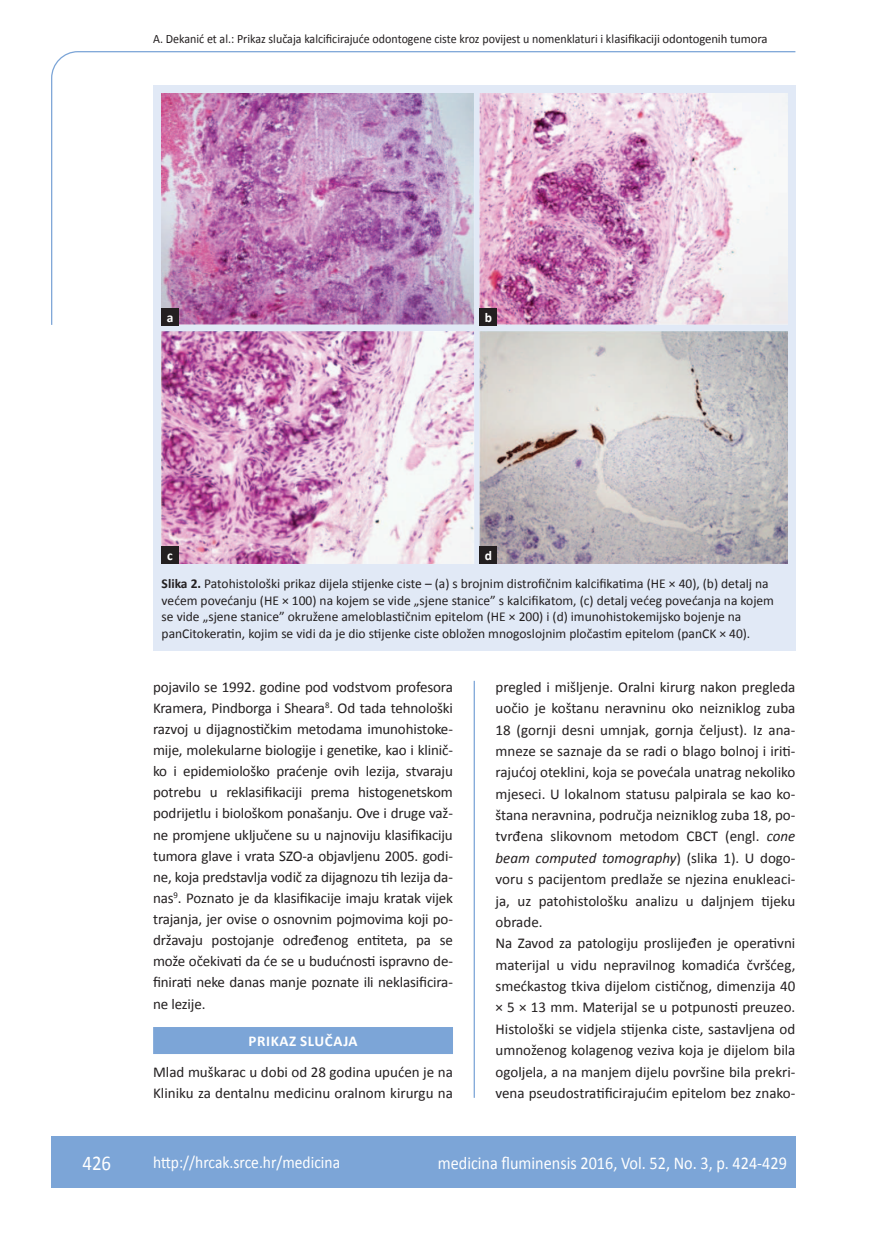
<style>
.page{position:relative;width:872px;height:1234px;background:#fff}
.page>*{position:absolute;margin:0;border:0;box-sizing:border-box;transform-origin:0 0}
.t1{font:21px "Calibri";color:#fff;scale:.9 1}
.t2{font:18px "Calibri";color:#fff;scale:.9 1}
.t3{font:17.25px "Calibri";color:#fff;scale:.9 1}
.t4{font:15px/21.3px "Calibri";color:#231f20}
.t5{font:700 15px "Calibri";letter-spacing:.04em;color:#fff}
.t6{font:13.5px/16.5px "Calibri";color:#231f20}
.t7{font:700 13.5px "Calibri";color:#fff}
.t8{font:12.75px "Calibri";color:#231f20;scale:.94 1}
.s1{font-weight:700}
.s2{font-style:italic}
</style>
<div class="page">
<svg style="left:51px;top:51px;width:745px;height:275px"></svg>
<hr style="left:473px;top:680px;width:2px;height:417px;background:#7ca5d7">
<div style="left:51px;top:1135px;width:744px;height:51px;background:#7ca5d7"></div>
<div style="left:153px;top:85px;width:642px;height:566px;background:#e1e9f6"></div>
<img style="left:162px;top:94px;width:625px;height:469px">
<div style="left:153px;top:1026px;width:300px;height:27px;background:#7ca5d7"></div>
<div style="left:162px;top:308px;width:17px;height:17px;background:#231f20"></div>
<div style="left:480px;top:308px;width:17px;height:17px;background:#231f20"></div>
<div style="left:162px;top:546px;width:17px;height:17px;background:#231f20"></div>
<div style="left:480px;top:546px;width:17px;height:17px;background:#231f20"></div>
<p class="t8" style="left:153px;top:30px;width:655px">A. Dekanić et al.: Prikaz slučaja kalcificirajuće odontogene ciste kroz povijest u nomenklaturi i klasifikaciji odontogenih tumora</p>
<p class="t7" style="left:167px;top:309px;width:8px">a</p>
<p class="t7" style="left:485px;top:309px;width:9px">b</p>
<p class="t7" style="left:167px;top:547px;width:7px">c</p>
<p class="t7" style="left:485px;top:547px;width:9px">d</p>
<p class="t6" style="left:162px;top:574px;width:614px"><span class="s1">Slika 2.</span> Patohistološki prikaz dijela stijenke ciste – (a) s brojnim distrofičnim kalcifikatima (HE × 40), (b) detalj na većem povećanju (HE × 100) na kojem se vide „sjene stanice” s kalcifikatom, (c) detalj većeg povećanja na kojem se vide „sjene stanice” okružene ameloblastičnim epitelom (HE × 200) i (d) imunohistokemijsko bojenje na panCitokeratin, kojim se vidi da je dio stijenke ciste obložen mnogoslojnim pločastim epitelom (panCK × 40).</p>
<p class="t4" style="left:153px;top:675px;width:301px;text-align:justify">pojavilo se 1992. godine pod vodstvom profesora Kramera, Pindborga i Sheara<sup>8</sup>. Od tada tehnološki razvoj u dijagnostičkim metodama imunohistoke&shy;mije, molekularne biologije i genetike, kao i klinič&shy;ko i epidemiološko praćenje ovih lezija, stvaraju potrebu u reklasifikaciji prema histogenetskom podrijetlu i biološkom ponašanju. Ove i druge važ&shy;ne promjene uključene su u najnoviju klasifikaciju tumora glave i vrata SZO-a objavljenu 2005. godi&shy;ne, koja predstavlja vodič za dijagnozu tih lezija da&shy;nas<sup>9</sup>. Poznato je da klasifikacije imaju kratak vijek trajanja, jer ovise o osnovnim pojmovima koji po&shy;državaju postojanje određenog entiteta, pa se može očekivati da će se u budućnosti ispravno de&shy;finirati neke danas manje poznate ili neklasificira&shy;ne lezije.</p>
<p class="t5" style="left:248px;top:1031px;width:111px">PRIKAZ SLUČAJA</p>
<p class="t4" style="left:153px;top:1059px;width:301px">Mlad muškarac u dobi od 28 godina upućen je na<br>Kliniku za dentalnu medicinu oralnom kirurgu na</p>
<p class="t4" style="left:495px;top:675px;width:301px">pregled i mišljenje. Oralni kirurg nakon pregleda uočio je koštanu neravninu oko neizniklog zuba 18 (gornji desni umnjak, gornja čeljust). Iz ana&shy;mneze se saznaje da se radi o blago bolnoj i iriti&shy;rajućoj oteklini, koja se povećala unatrag nekoliko mjeseci. U lokalnom statusu palpirala se kao ko&shy;štana neravnina, područja neizniklog zuba 18, po&shy;tvrđena slikovnom metodom CBCT (engl. <span class="s2">cone beam computed tomography</span>) (slika 1). U dogo&shy;voru s pacijentom predlaže se njezina enukleaci&shy;ja, uz patohistološku analizu u daljnjem tijeku obrade.<br>Na Zavod za patologiju proslijeđen je operativni materijal u vidu nepravilnog komadića čvršćeg, smećkastog tkiva dijelom cističnog, dimenzija 40 × 5 × 13 mm. Materijal se u potpunosti preuzeo.<br>Histološki se vidjela stijenka ciste, sastavljena od umnoženog kolagenog veziva koja je dijelom bila ogoljela, a na manjem dijelu površine bila prekri&shy;vena pseudostratificirajućim epitelom bez znako-</p>
<h1 class="t1" style="left:82px;top:1149px;width:33px">426</h1>
<p class="t3" style="left:153px;top:1150px;width:209px">http://hrcak.srce.hr/medicina</p>
<p class="t2" style="left:438px;top:1151px;width:389px">medicina fluminensis 2016, Vol. 52, No. 3, p. 424-429</p>
</div>
